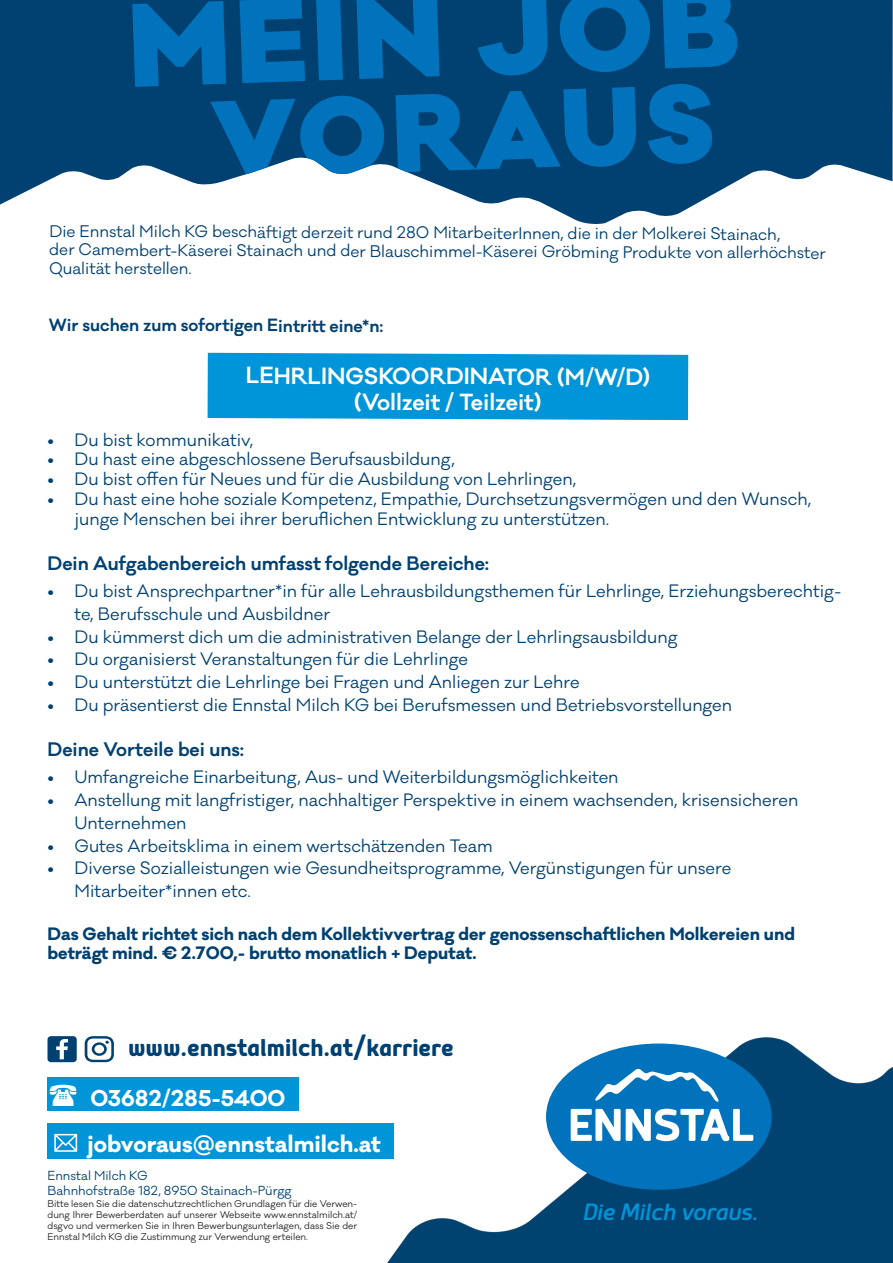
<style>
.page{position:relative;width:893px;height:1263px;background:#fff}
.page>*{position:absolute;margin:0;border:0;box-sizing:border-box;transform-origin:0 0}
.t1{font:900 108.9px "Galano Classic";color:#0073bc}
.t2{font:900 101.4px "Galano Classic";color:#0073bc}
.t3{font:700 29.85px "Mairy";color:#004171}
.t4{font:italic 28.95px "Mairy";color:#0095d9}
.Einf__Abs{font:700 21.75px "Galano Classic";color:#fff}
.Einf__Abs-2{font:600 21.45px/25.8px "Galano Classic";letter-spacing:-.005em;color:#fff;text-align:center}
.t5{font:700 21px "Galano Classic";color:#fff}
.t6{font:600 18px "Galano Classic";color:#004171}
.t7{font:16.5px/22.6px "Galano Classic";color:#004171}
.t8{font:700 16.5px/19.8px "Galano Classic";color:#004171}
.Einf__Abs-3{font:600 16.35px "Galano Classic";letter-spacing:-.005em;color:#004171}
.Einf__Abs-4{font:15.45px/18.6px "Galano Classic";letter-spacing:-.005em;color:#004171}
.t9{font:12px/14.4px "Galano Classic";color:#004171}
.t10{font:9px/10.8px "Galano Classic";color:#231f20;text-align:justify}
</style>
<div class="page">
<div style="left:208px;top:353px;width:480px;height:67px;background:#0095d9"></div>
<div style="left:48px;top:1123px;width:346px;height:35px;background:#0095d9"></div>
<svg style="left:54px;top:1134px;width:23px;height:18px"></svg>
<svg style="left:0;top:0;width:893px;height:224px;fill:#004171"></svg>
<img style="left:385px;top:1037px;width:508px;height:226px">
<div style="left:546px;top:1043px;width:226px;height:147px;background:#0073bc;border-radius:50%"></div>
<svg style="left:595px;top:1068px;width:124px;height:34px"></svg>
<svg style="left:571px;top:1109px;width:182px;height:32px"></svg>
<div style="left:48px;top:1077px;width:251px;height:33px;background:#0095d9"></div>
<svg style="left:85px;top:1036px;width:29px;height:26px"></svg>
<svg style="left:48px;top:1036px;width:29px;height:26px"></svg>
<p class="t1" style="left:126px;top:-29px;width:613px;rotate:-2deg">MEIN JOB</p>
<p class="t2" style="left:209px;top:71px;width:504px;rotate:-2deg">VORAUS</p>
<p class="Einf__Abs-4" style="left:49px;top:223px;width:778px">Die Ennstal Milch KG beschäftigt derzeit rund 280 MitarbeiterInnen, die in der Molkerei Stainach,<br>der Camembert-Käserei Stainach und der Blauschimmel-Käserei Gröbming Produkte von allerhöchster</p>
<p class="Einf__Abs-4" style="left:49px;top:259px;width:144px">Qualität herstellen.</p>
<p class="Einf__Abs-3" style="left:49px;top:314px;width:336px">Wir suchen zum sofortigen Eintritt eine*n:</p>
<p class="Einf__Abs-2" style="left:246px;top:364px;width:406px">LEHRLINGSKOORDINATOR (M/W/D) (Vollzeit / Teilzeit)</p>
<p class="t7" style="left:48px;top:428px;width:207px">• Du bist kommunikativ,</p>
<p class="t7" style="left:48px;top:448px;width:409px">• Du hast eine abgeschlossene Berufsausbildung,</p>
<p class="t7" style="left:48px;top:468px;width:530px">• Du bist offen für Neues und für die Ausbildung von Lehrlingen,</p>
<p class="t7" style="left:75px;top:489px;width:738px;line-height:19.8px;text-indent:-27px">• Du hast eine hohe soziale Kompetenz, Empathie, Durchsetzungsvermögen und den Wunsch, junge Menschen bei ihrer beruflichen Entwicklung zu unterstützen.</p>
<p class="t6" style="left:48px;top:552px;width:443px">Dein Aufgabenbereich umfasst folgende Bereiche:</p>
<p class="t7" style="left:75px;top:580px;width:768px;text-indent:-27px">• Du bist Ansprechpartner*in für alle Lehrausbildungsthemen für Lehrlinge, Erziehungsberechtig&shy;te, Berufsschule und Ausbildner</p>
<p class="t7" style="left:48px;top:626px;width:632px">• Du kümmerst dich um die administrativen Belange der Lehrlingsausbildung</p>
<p class="t7" style="left:48px;top:648px;width:422px">• Du organisierst Veranstaltungen für die Lehrlinge</p>
<p class="t7" style="left:48px;top:671px;width:534px">• Du unterstützt die Lehrlinge bei Fragen und Anliegen zur Lehre</p>
<p class="t7" style="left:48px;top:694px;width:686px">• Du präsentierst die Ennstal Milch KG bei Berufsmessen und Betriebsvorstellungen</p>
<p class="t6" style="left:48px;top:738px;width:198px">Deine Vorteile bei uns:</p>
<p class="t7" style="left:48px;top:766px;width:573px">• Umfangreiche Einarbeitung, Aus- und Weiterbildungsmöglichkeiten</p>
<p class="t7" style="left:75px;top:789px;width:725px;text-indent:-27px">• Anstellung mit langfristiger, nachhaltiger Perspektive in einem wachsenden, krisensicheren<br>Unternehmen</p>
<p class="t7" style="left:48px;top:834px;width:447px">• Gutes Arbeitsklima in einem wertschätzenden Team</p>
<p class="t7" style="left:75px;top:857px;width:658px;text-indent:-27px">• Diverse Sozialleistungen wie Gesundheitsprogramme, Vergünstigungen für unsere<br>Mitarbeiter*innen etc.</p>
<p class="t8" style="left:48px;top:923px;width:749px">Das Gehalt richtet sich nach dem Kollektivvertrag der genossenschaftlichen Molkereien und beträgt mind. € 2.700,- brutto monatlich + Deputat.</p>
<p class="t3" style="left:128px;top:1030px;width:327px">www.ennstalmilch.at/karriere</p>
<p class="t5" style="left:91px;top:1084px;width:196px">03682/285-5400</p>
<p class="Einf__Abs" style="left:87px;top:1129px;width:295px">jobvoraus@ennstalmilch.at</p>
<p class="t9" style="left:48px;top:1169px;width:246px">Ennstal Milch KG<br>Bahnhofstraße 182, 8950 Stainach-Pürgg</p>
<p class="t10" style="left:48px;top:1198px;width:311px">Bitte lesen Sie die datenschutzrechtlichen Grundlagen für die Verwen&shy;dung Ihrer Bewerberdaten auf unserer Webseite www.ennstalmilch.at/ dsgvo und vermerken Sie in Ihren Bewerbungsunterlagen, dass Sie der Ennstal Milch KG die Zustimmung zur Verwendung erteilen.</p>
<p class="t4" style="left:583px;top:1195px;width:177px">Die Milch voraus.</p>
</div>
